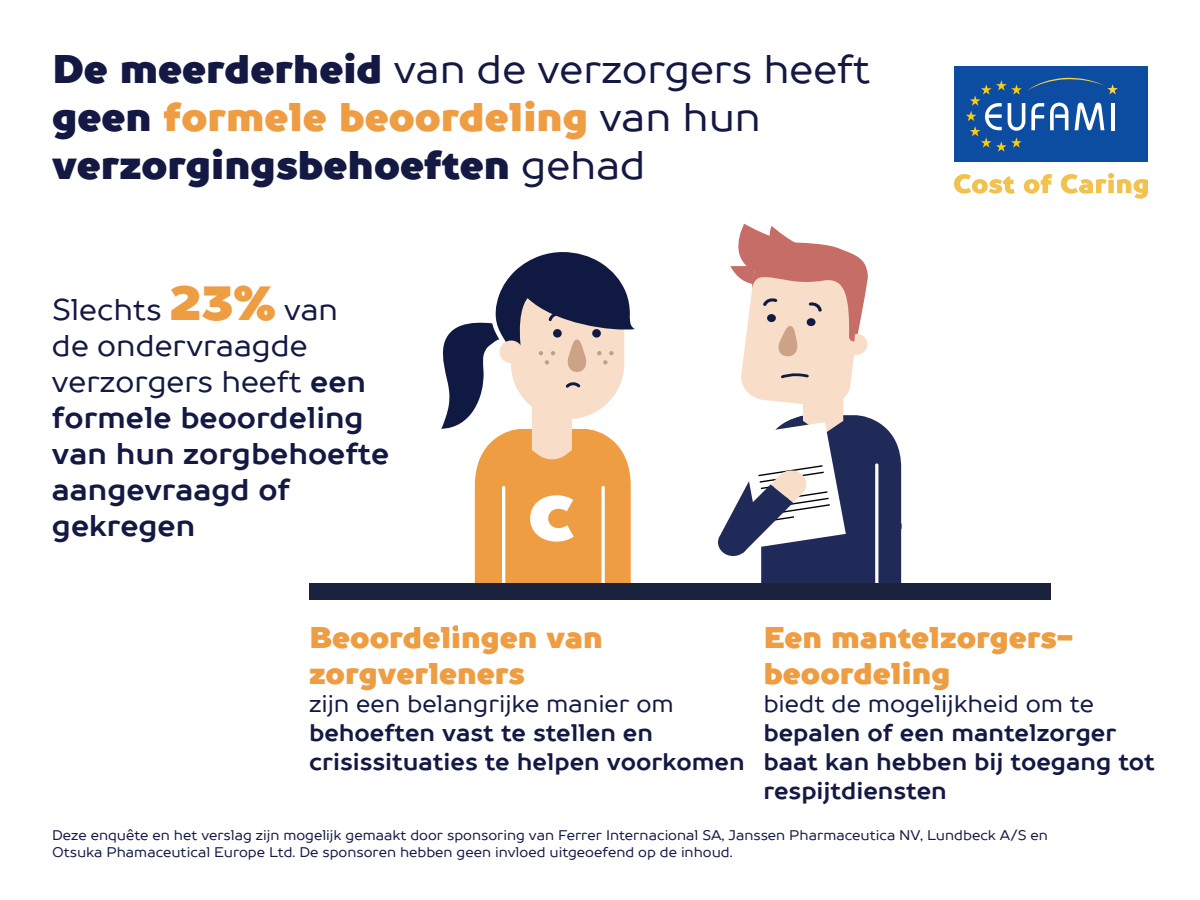
<style>
.page{position:relative;width:1200px;height:900px;background:#fff}
.page>*{position:absolute;margin:0;border:0;box-sizing:border-box;transform-origin:0 0}
.t1{font:900 40px/48px "TT Prosto Sans";color:#131943}
.t2{font:700 30px/36px "TT Prosto Sans";color:#131943}
.t3{font:900 30px/36px "TT Prosto Sans";color:#ee9d43}
.t4{font:700 24px/28.8px "TT Prosto Sans";color:#131943}
.t5{font:24px "TT Prosto Sans";color:#131943}
.t6{font:14px/16.8px "TT Prosto Sans";color:#131943}
.s1{font-weight:400}
.s2{color:#ee9d43}
.s3{font-weight:900;font-size:48px;color:#ee9d43}
</style>
<div class="page">
<div style="left:954px;top:67px;width:194px;height:95px;background:#0d4da1"></div>
<svg style="left:966px;top:78px;width:152px;height:74px"></svg>
<svg style="left:954px;top:174px;width:61px;height:20px"></svg>
<svg style="left:1024px;top:174px;width:28px;height:20px"></svg>
<svg style="left:1061px;top:173px;width:87px;height:26px"></svg>
<svg style="left:721px;top:224px;width:181px;height:359px"></svg>
<div style="left:718px;top:529px;width:30px;height:27px;background:#1f2a58;border-radius:50%"></div>
<svg style="left:441px;top:252px;width:194px;height:331px"></svg>
<div style="left:309px;top:583px;width:742px;height:17px;background:#1a223d"></div>
<h1 class="t1" style="left:52px;top:46px;width:820px">De meerderheid <span class="s1">van de verzorgers heeft </span>geen <span class="s2">formele beoordeling</span> <span class="s1">van hun </span>verzorgingsbehoeften <span class="s1">gehad</span></h1>
<h2 class="t2" style="left:52px;top:292px;width:339px"><span class="s1">Slechts</span> <span class="s3">23%</span> <span class="s1">van<br>de ondervraagde verzorgers heeft</span> een formele beoordeling van hun zorgbehoefte aangevraagd of gekregen</h2>
<h2 class="t3" style="left:309px;top:620px;width:295px">Beoordelingen van zorgverleners</h2>
<h3 class="t5" style="left:309px;top:688px;width:366px">zijn een belangrijke manier om</h3>
<h3 class="t4" style="left:309px;top:719px;width:437px">behoeften vast te stellen en crisissituaties te helpen voorkomen</h3>
<h2 class="t3" style="left:763px;top:620px;width:311px">Een mantelzorgers&shy;beoordeling</h2>
<h3 class="t5" style="left:763px;top:688px;width:332px">biedt de mogelijkheid om te</h3>
<h3 class="t4" style="left:763px;top:719px;width:393px">bepalen of een mantelzorger baat kan hebben bij toegang tot respijtdiensten</h3>
<p class="t6" style="left:52px;top:827px;width:997px">Deze enquête en het verslag zijn mogelijk gemaakt door sponsoring van Ferrer Internacional SA, Janssen Pharmaceutica NV, Lundbeck A/S en<br>Otsuka Phamaceutical Europe Ltd. De sponsoren hebben geen invloed uitgeoefend op de inhoud.</p>
</div>
